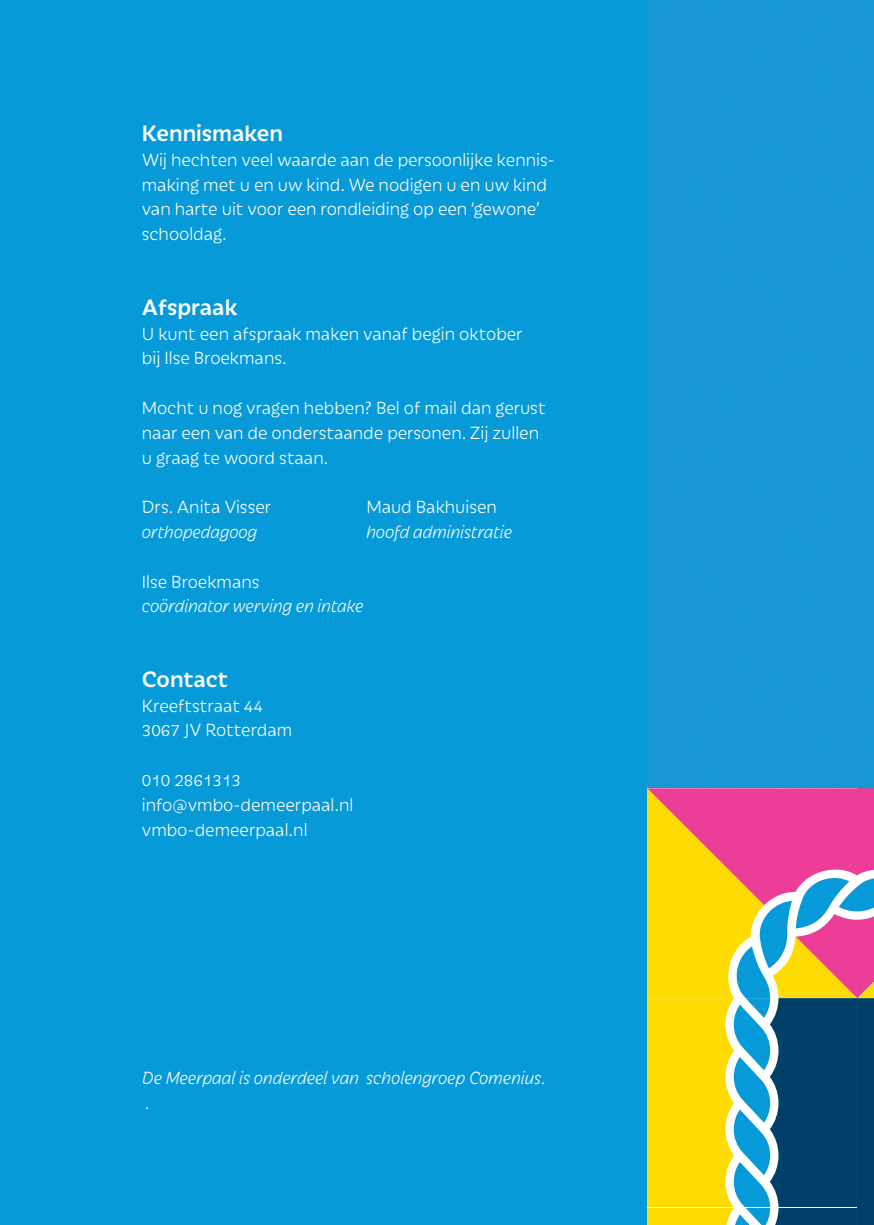
<style>
.page{position:relative;width:874px;height:1225px;background:#fff}
.page>*{position:absolute;margin:0;border:0;box-sizing:border-box;transform-origin:0 0}
.t1{font:500 24px "Iskra";color:#fff}
.t2{font:300 19px/24.8px "Iskra";color:#fff}
.t3{font:italic 300 19px/24.8px "Iskra";color:#fff}
</style>
<div class="page">
<div style="left:646px;top:0;width:227px;height:788px;background:#1896d4"></div>
<div style="left:0;top:0;width:646px;height:1225px;background:#069ad9"></div>
<svg style="left:646px;top:788px;width:227px;height:437px;background:#a99664"></svg>
<p class="t1" style="left:142px;top:116px;width:143px">Kennismaken</p>
<p class="t2" style="left:142px;top:146px;width:414px">Wij hechten veel waarde aan de persoonlijke kennis&shy;making met u en uw kind. We nodigen u en uw kind van harte uit voor een rondleiding op een ‘gewone’ schooldag.</p>
<p class="t1" style="left:142px;top:290px;width:97px">Afspraak</p>
<p class="t2" style="left:142px;top:320px;width:382px">U kunt een afspraak maken vanaf begin oktober bij Ilse Broekmans.</p>
<p class="t2" style="left:142px;top:394px;width:405px">Mocht u nog vragen hebben? Bel of mail dan gerust naar een van de onderstaande personen. Zij zullen u graag te woord staan.</p>
<p class="t2" style="left:142px;top:494px;width:131px">Drs. Anita Visser</p>
<p class="t3" style="left:142px;top:518px;width:117px">orthopedagoog</p>
<p class="t2" style="left:366px;top:494px;width:132px">Maud Bakhuisen</p>
<p class="t3" style="left:366px;top:518px;width:147px">hoofd administratie</p>
<p class="t2" style="left:142px;top:568px;width:119px">Ilse Broekmans</p>
<p class="t3" style="left:142px;top:593px;width:223px">coördinator werving en intake</p>
<p class="t1" style="left:142px;top:662px;width:87px">Contact</p>
<p class="t2" style="left:142px;top:692px;width:152px">Kreeftstraat 44<br>3067 JV Rotterdam</p>
<p class="t2" style="left:142px;top:766px;width:213px">010 2861313 info@vmbo-demeerpaal.nl vmbo-demeerpaal.nl</p>
<p class="t3" style="left:142px;top:1064px;width:405px">De Meerpaal is onderdeel van scholengroep Comenius. .</p>
</div>
